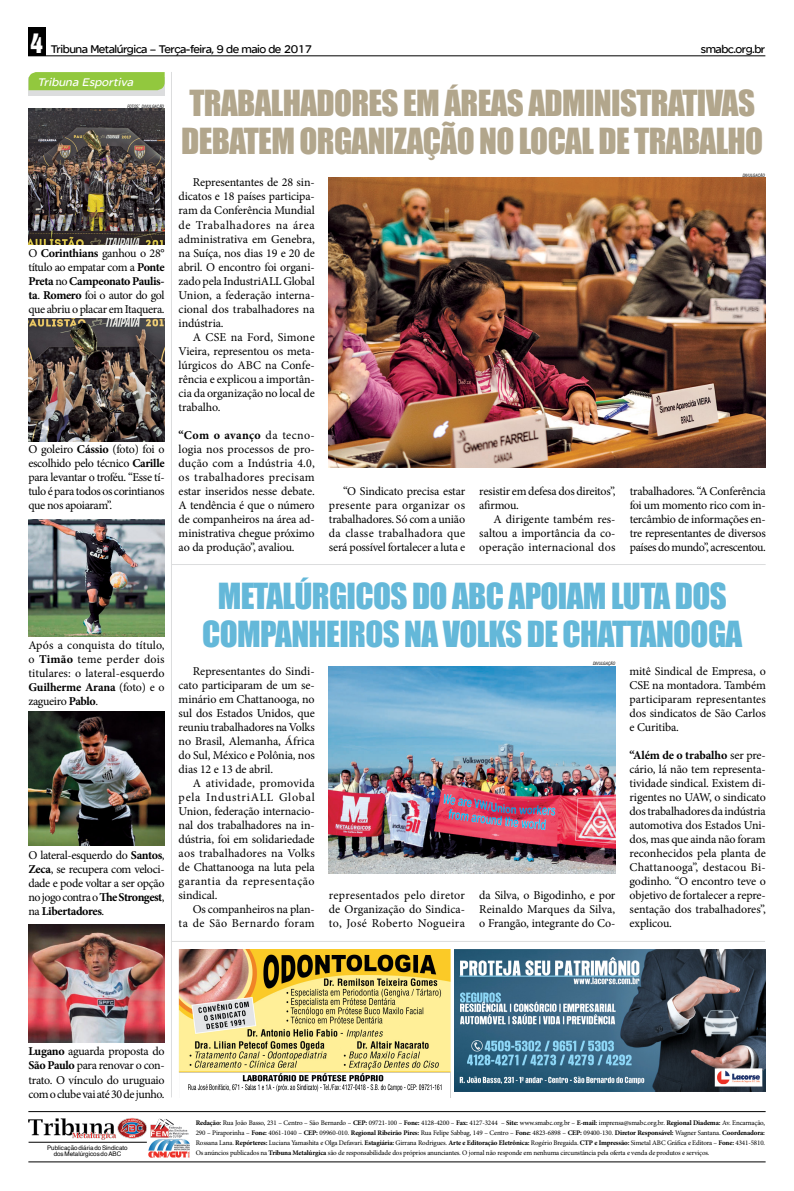
<style>
.page{position:relative;width:794px;height:1191px;background:#fff}
.page>*{position:absolute;margin:0;border:0;box-sizing:border-box;transform-origin:0 0}
.t1{font:33px/38px "Impact";letter-spacing:-.02em;color:#b2a68c}
.t2{font:33px/38px "Impact";letter-spacing:-.02em;color:#64b8d9;text-align:center}
.t3{font:12px/14px "Minion Pro";letter-spacing:-.01em;color:#000;text-align:justify}
.t4{font:12px "SE Optimist Semi";letter-spacing:-.04em;color:#000}
.t5{font:italic 12px "SE Optimist Semi";color:#fff}
.t6{font:7px/10px "Minion Pro";letter-spacing:-.02em;color:#000;text-align:justify}
.t7{font:6.2px/6.2px "Helvetica";color:#000;text-align:center}
.t8{font:italic condensed 4.4px "Swiss 721 BT";color:#000}
.s1{font-family:"Helvetica Inserat";font-size:25px;color:#fff}
.s2{font-size:6.2px}
.s3{font-weight:700}
</style>
<div class="page">
<img style="left:178px;top:949px;width:273px;height:148px">
<hr style="left:171px;top:941px;width:594px;height:1px;background:#dcddde">
<img style="left:455px;top:949px;width:310px;height:142px">
<img style="left:29px;top:1118px;width:118px;height:22px">
<hr style="left:28px;top:1111px;width:737px;height:1px;background:#000">
<img style="left:148px;top:1139px;width:41px;height:18px">
<hr style="left:28px;top:1161px;width:737px;height:1px;background:#000">
<hr style="left:29px;top:1141px;width:118px;height:1px;background:#000">
<img style="left:151px;top:1118px;width:37px;height:19px">
<svg style="left:29px;top:90px;width:136px;height:6px"></svg>
<svg style="left:29px;top:72px;width:136px;height:18px;background:#93c840"></svg>
<img style="left:29px;top:108px;width:136px;height:137px">
<img style="left:29px;top:319px;width:136px;height:123px">
<img style="left:29px;top:519px;width:136px;height:117px">
<img style="left:29px;top:711px;width:136px;height:134px">
<img style="left:29px;top:924px;width:136px;height:118px">
<div style="left:28px;top:27px;width:17px;height:29px;background:#000"></div>
<hr style="left:28px;top:55px;width:737px;height:1px;background:#000">
<hr style="left:171px;top:72px;width:1px;height:1025px;background:#dcddde">
<hr style="left:171px;top:564px;width:594px;height:1px;background:#dcddde">
<img style="left:329px;top:178px;width:436px;height:290px">
<img style="left:329px;top:666px;width:286px;height:207px">
<p class="t4" style="left:30px;top:42px;width:283px"><span class="s1">4</span> Tribuna Metalúrgica – Terça-feira, 9 de maio de 2017</p>
<p class="t4" style="left:701px;top:42px;width:66px">smabc.org.br</p>
<h1 class="t1" style="left:181px;top:83px;width:583px">TRABALHADORES EM ÁREAS ADMINISTRATIVAS<br>DEBATEM ORGANIZAÇÃO NO LOCAL DE TRABALHO</h1>
<p class="t5" style="left:37px;top:75px;width:100px">Tribuna Esportiva</p>
<p class="t8" style="left:127px;top:103px;width:38px">FOTOS<span class="s2">:</span> DIVULGAÇÃO</p>
<p class="t3" style="left:28px;top:246px;width:138px">O <span class="s3">Corinthians</span> ganhou o 28° título ao empatar com a <span class="s3">Ponte Preta</span> no <span class="s3">Campeonato Paulis&shy;ta</span>. <span class="s3">Romero</span> foi o autor do gol que abriu o placar em Itaquera.</p>
<p class="t3" style="left:28px;top:442px;width:138px">O goleiro <span class="s3">Cássio</span> (foto) foi o escolhido pelo técnico <span class="s3">Carille </span>para levantar o troféu. “Esse tí&shy;tulo é para todos os corintianos que nos apoiaram”.</p>
<p class="t3" style="left:28px;top:638px;width:138px">Após a conquista do título, o <span class="s3">Timão</span> teme perder dois titulares: o lateral-esquerdo <span class="s3">Guilherme Arana</span> (foto) e o zagueiro <span class="s3">Pablo</span>.</p>
<p class="t3" style="left:28px;top:848px;width:138px">O lateral-esquerdo do <span class="s3">Santos</span>, <span class="s3">Zeca</span>, se recupera com veloci&shy;dade e pode voltar a ser opção no jogo contra o <span class="s3">The Strongest</span>, na <span class="s3">Libertadores</span>.</p>
<p class="t3" style="left:179px;top:176px;width:138px;text-indent:14px">Representantes de 28 sin&shy;dicatos e 18 países participa&shy;ram da Conferência Mundial de Trabalhadores na área administrativa em Genebra, na Suíça, nos dias 19 e 20 de abril. O encontro foi organi&shy;zado pela IndustriALL Global Union, a federação interna&shy;cional dos trabalhadores na indústria.</p>
<p class="t3" style="left:179px;top:330px;width:138px;text-indent:14px">A CSE na Ford, Simone Vieira, representou os meta&shy;lúrgicos do ABC na Confe&shy;rência e explicou a importân&shy;cia da organização no local de trabalho.</p>
<p class="t3" style="left:179px;top:428px;width:138px"><span class="s3">“Com o avanço</span> da tecno&shy;logia nos processos de pro&shy;dução com a Indústria 4.0, os trabalhadores precisam estar inseridos nesse debate.<br>A tendência é que o número de companheiros na área ad&shy;ministrativa chegue próximo ao da produção”, avaliou.</p>
<p class="t3" style="left:329px;top:484px;width:138px;text-indent:14px">“O Sindicato precisa estar presente para organizar os trabalhadores. Só com a união da classe trabalhadora que será possível fortalecer a luta e</p>
<p class="t3" style="left:479px;top:484px;width:138px">resistir em defesa dos direitos”, afirmou.</p>
<p class="t3" style="left:479px;top:512px;width:138px;text-indent:14px">A dirigente também res&shy;saltou a importância da co&shy;operação internacional dos</p>
<p class="t8" style="left:742px;top:173px;width:24px">DIVULGAÇÃO</p>
<p class="t3" style="left:629px;top:484px;width:138px">trabalhadores. “A Conferência foi um momento rico com in&shy;tercâmbio de informações en&shy;tre representantes de diversos países do mundo”, acrescentou.</p>
<h1 class="t2" style="left:202px;top:576px;width:541px">METALÚRGICOS DO ABC APOIAM LUTA DOS<br>COMPANHEIROS NA VOLKS DE CHATTANOOGA</h1>
<p class="t3" style="left:179px;top:664px;width:138px;text-indent:14px">Representantes do Sindi&shy;cato participaram de um se&shy;minário em Chattanooga, no sul dos Estados Unidos, que reuniu trabalhadores na Volks no Brasil, Alemanha, África do Sul, México e Polônia, nos dias 12 e 13 de abril.</p>
<p class="t3" style="left:179px;top:776px;width:138px;text-indent:14px">A atividade, promovida pela IndustriALL Global Union, federação internacio&shy;nal dos trabalhadores na in&shy;dústria, foi em solidariedade aos trabalhadores na Volks de Chattanooga na luta pela garantia da representação sindical.</p>
<p class="t3" style="left:179px;top:902px;width:138px;text-align:right">Os companheiros na plan-<br>ta de São Bernardo foram</p>
<p class="t8" style="left:593px;top:661px;width:24px">DIVULGAÇÃO</p>
<p class="t3" style="left:329px;top:888px;width:138px">representados pelo diretor de Organização do Sindica&shy;to, José Roberto Nogueira</p>
<p class="t3" style="left:479px;top:888px;width:138px">da Silva, o Bigodinho, e por Reinaldo Marques da Silva, o Frangão, integrante do Co-</p>
<p class="t3" style="left:629px;top:664px;width:138px">mitê Sindical de Empresa, o CSE na montadora. Também participaram representantes dos sindicatos de São Carlos e Curitiba.</p>
<p class="t3" style="left:629px;top:748px;width:138px"><span class="s3">“Além de o trabalho</span> ser pre&shy;cário, lá não tem representa&shy;tividade sindical. Existem di&shy;rigentes no UAW, o sindicato dos trabalhadores da indústria automotiva dos Estados Uni&shy;dos, mas que ainda não foram reconhecidos pela planta de Chattanooga”, destacou Bi&shy;godinho. “O encontro teve o objetivo de fortalecer a repre&shy;sentação dos trabalhadores”, explicou.</p>
<p class="t3" style="left:28px;top:1044px;width:138px"><span class="s3">Lugano</span> aguarda proposta do <span class="s3">São Paulo</span> para renovar o con&shy;trato. O vínculo do uruguaio com o clube vai até 30 de junho.</p>
<p class="t7" style="left:47px;top:1144px;width:82px">Publicação diária do Sindicato dos Metalúrgicos do ABC</p>
<p class="t6" style="left:196px;top:1117px;width:571px"><span class="s3">Redação:</span> Rua João Basso, 231 – Centro – São Bernardo – <span class="s3">CEP:</span> 09721-100 – <span class="s3">Fone:</span> 4128-4200 – <span class="s3">Fax:</span> 4127-3244 – <span class="s3">Site:</span> www.smabc.org.br – <span class="s3">E-mail:</span> imprensa@smabc.org.br. <span class="s3">Regional Diadema:</span> Av. Encarnação, 290 – Piraporinha – <span class="s3">Fone:</span> 4061-1040 – <span class="s3">CEP:</span> 09960-010. <span class="s3">Regional Ribeirão Pires:</span> Rua Felipe Sabbag, 149 – Centro – <span class="s3">Fone:</span> 4823-6898 – <span class="s3">CEP:</span> 09400-130. <span class="s3">Diretor Responsável:</span> Wagner Santana. <span class="s3">Coordenadora:<br></span>Rossana Lana. <span class="s3">Repórteres:</span> Luciana Yamashita e Olga Defavari. <span class="s3">Estagiária:</span> Girrana Rodrigues. <span class="s3">Arte e Editoração Eletrônica:</span> Rogério Bregaida. <span class="s3">CTP e Impressão:</span> Simetal ABC Gráfica e Editora – <span class="s3">Fone:</span> 4341-5810.<br>Os anúncios publicados na <span class="s3">Tribuna Metalúrgica</span> são de responsabilidade dos próprios anunciantes. O jornal não responde em nenhuma circunstância pela oferta e venda de produtos e serviços.</p>
</div>
